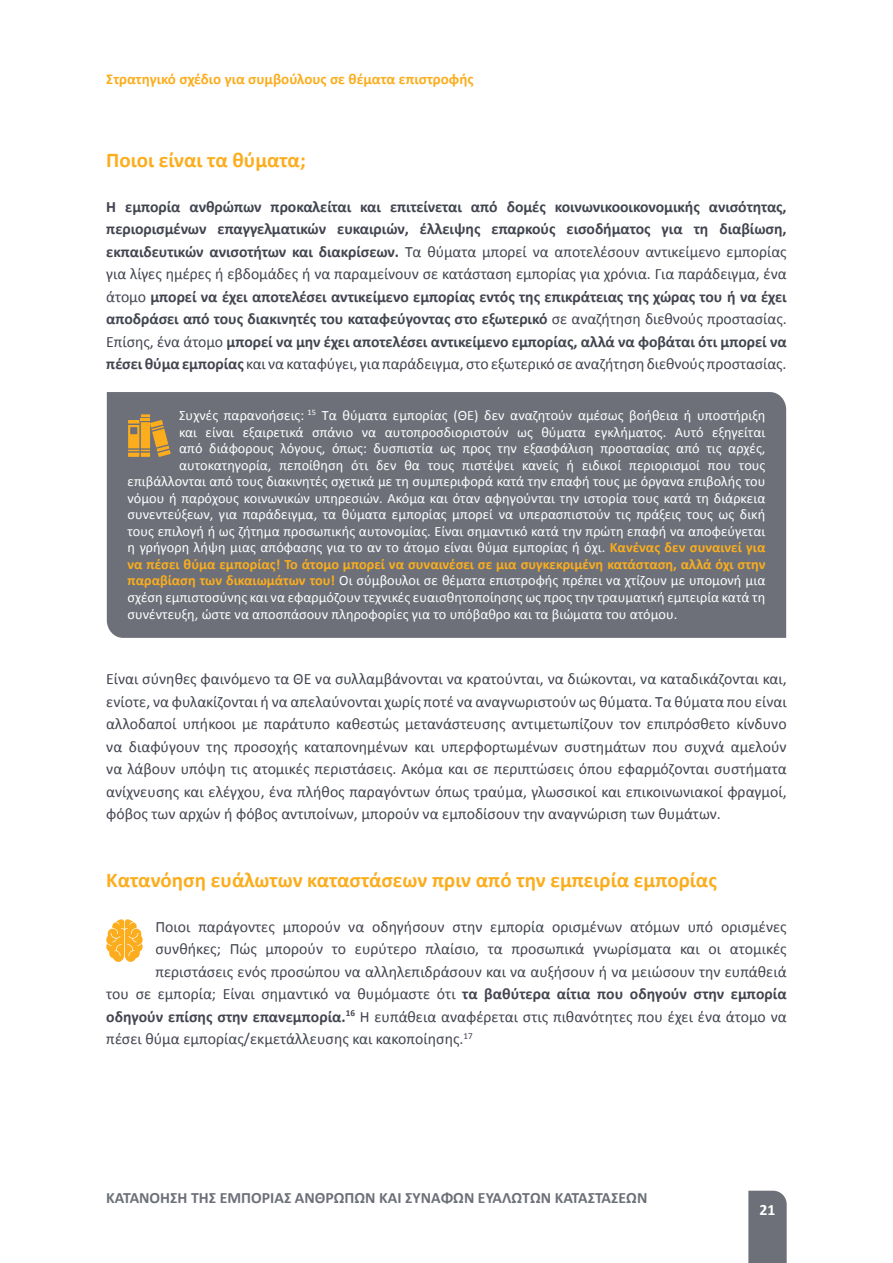
<style>
.page{position:relative;width:893px;height:1263px;background:#fff}
.page>*{position:absolute;margin:0;border:0;box-sizing:border-box;transform-origin:0 0}
.t1{font:700 21px "Calibri";color:#fbad1d}
.t2{font:15.75px/22.5px "Calibri";color:#42454f;text-align:justify}
.t3{font:700 15.75px/22.5px "Calibri";letter-spacing:-.005em;color:#42454f;text-align:justify}
.t4{font:700 15.75px "Calibri";color:#6d7079}
.t5{font:700 15.75px "Calibri";color:#fff}
.t6{font:700 15px "Calibri";color:#fbad1d}
.t7{font:14.25px "Calibri";color:#fff}
.t8{font:700 14.25px "Calibri";color:#fbad1d}
.s1{font-weight:400}
.s2{font-weight:700;color:#fbad1d}
.s3{font-weight:700}
</style>
<div class="page">
<div style="left:748px;top:1191px;width:39px;height:72px;background:#6d7079"></div>
<div style="left:107px;top:392px;width:679px;height:246px;background:#6d7079"></div>
<svg style="left:128px;top:414px;width:43px;height:43px;background:#bc9245"></svg>
<svg style="left:106px;top:919px;width:37px;height:43px"></svg>
<p class="t6" style="left:106px;top:69px;width:369px">Στρατηγικό σχέδιο για συμβούλους σε θέματα επιστροφής</p>
<h1 class="t1" style="left:106px;top:147px;width:201px">Ποιοι είναι τα θύματα;</h1>
<p class="t3" style="left:106px;top:194px;width:682px">Η εμπορία ανθρώπων προκαλείται και επιτείνεται από δομές κοινωνικοοικονομικής ανισότητας, περιορισμένων επαγγελματικών ευκαιριών, έλλειψης επαρκούς εισοδήματος για τη διαβίωση, εκπαιδευτικών ανισοτήτων και διακρίσεων. <span class="s1">Τα θύματα μπορεί να αποτελέσουν αντικείμενο εμπορίας για λίγες ημέρες ή εβδομάδες ή να παραμείνουν σε κατάσταση εμπορίας για χρόνια. Για παράδειγμα, ένα άτομο</span> μπορεί να έχει αποτελέσει αντικείμενο εμπορίας εντός της επικράτειας της χώρας του ή να έχει αποδράσει από τους διακινητές του καταφεύγοντας στο εξωτερικό <span class="s1">σε αναζήτηση διεθνούς προστασίας.<br>Επίσης, ένα άτομο</span> μπορεί να μην έχει αποτελέσει αντικείμενο εμπορίας, αλλά να φοβάται ότι μπορεί να πέσει θύμα εμπορίας <span class="s1">και να καταφύγει, για παράδειγμα, στο εξωτερικό σε αναζήτηση διεθνούς προστασίας.</span></p>
<p class="t7" style="left:179px;top:406px;width:588px">Συχνές παρανοήσεις: <sup>15</sup> Τα θύματα εμπορίας (ΘΕ) δεν αναζητούν αμέσως βοήθεια ή υποστήριξη</p>
<p class="t7" style="left:179px;top:423px;width:588px">και είναι εξαιρετικά σπάνιο να αυτοπροσδιοριστούν ως θύματα εγκλήματος. Αυτό εξηγείται</p>
<p class="t7" style="left:179px;top:439px;width:588px">από διάφορους λόγους, όπως: δυσπιστία ως προς την εξασφάλιση προστασίας από τις αρχές,</p>
<p class="t7" style="left:179px;top:456px;width:588px">αυτοκατηγορία, πεποίθηση ότι δεν θα τους πιστέψει κανείς ή ειδικοί περιορισμοί που τους</p>
<p class="t7" style="left:128px;top:472px;width:639px">επιβάλλονται από τους διακινητές σχετικά με τη συμπεριφορά κατά την επαφή τους με όργανα επιβολής του</p>
<p class="t7" style="left:128px;top:489px;width:639px">νόμου ή παρόχους κοινωνικών υπηρεσιών. Ακόμα και όταν αφηγούνται την ιστορία τους κατά τη διάρκεια</p>
<p class="t7" style="left:128px;top:505px;width:639px">συνεντεύξεων, για παράδειγμα, τα θύματα εμπορίας μπορεί να υπερασπιστούν τις πράξεις τους ως δική</p>
<p class="t7" style="left:128px;top:522px;width:639px">τους επιλογή ή ως ζήτημα προσωπικής αυτονομίας. Είναι σημαντικό κατά την πρώτη επαφή να αποφεύγεται</p>
<p class="t7" style="left:128px;top:538px;width:639px">η γρήγορη λήψη μιας απόφασης για το αν το άτομο είναι θύμα εμπορίας ή όχι. <span class="s2">Κανένας δεν συναινεί για</span></p>
<p class="t8" style="left:128px;top:555px;width:639px">να πέσει θύμα εμπορίας! Το άτομο μπορεί να συναινέσει σε μια συγκεκριμένη κατάσταση, αλλά όχι στην</p>
<p class="t7" style="left:128px;top:571px;width:639px"><span class="s2">παραβίαση των δικαιωμάτων του!</span> Οι σύμβουλοι σε θέματα επιστροφής πρέπει να χτίζουν με υπομονή μια</p>
<p class="t7" style="left:128px;top:588px;width:639px">σχέση εμπιστοσύνης και να εφαρμόζουν τεχνικές ευαισθητοποίησης ως προς την τραυματική εμπειρία κατά τη</p>
<p class="t7" style="left:128px;top:605px;width:551px">συνέντευξη, ώστε να αποσπάσουν πληροφορίες για το υπόβαθρο και τα βιώματα του ατόμου.</p>
<p class="t2" style="left:106px;top:667px;width:682px">Είναι σύνηθες φαινόμενο τα ΘΕ να συλλαμβάνονται να κρατούνται, να διώκονται, να καταδικάζονται και, ενίοτε, να φυλακίζονται ή να απελαύνονται χωρίς ποτέ να αναγνωριστούν ως θύματα. Τα θύματα που είναι αλλοδαποί υπήκοοι με παράτυπο καθεστώς μετανάστευσης αντιμετωπίζουν τον επιπρόσθετο κίνδυνο να διαφύγουν της προσοχής καταπονημένων και υπερφορτωμένων συστημάτων που συχνά αμελούν να λάβουν υπόψη τις ατομικές περιστάσεις. Ακόμα και σε περιπτώσεις όπου εφαρμόζονται συστήματα ανίχνευσης και ελέγχου, ένα πλήθος παραγόντων όπως τραύμα, γλωσσικοί και επικοινωνιακοί φραγμοί, φόβος των αρχών ή φόβος αντιποίνων, μπορούν να εμποδίσουν την αναγνώριση των θυμάτων.</p>
<h1 class="t1" style="left:106px;top:867px;width:612px">Κατανόηση ευάλωτων καταστάσεων πριν από την εμπειρία εμπορίας</h1>
<p class="t2" style="left:155px;top:914px;width:633px">Ποιοι παράγοντες μπορούν να οδηγήσουν στην εμπορία ορισμένων ατόμων υπό ορισμένες</p>
<p class="t2" style="left:155px;top:937px;width:633px">συνθήκες; Πώς μπορούν το ευρύτερο πλαίσιο, τα προσωπικά γνωρίσματα και οι ατομικές</p>
<p class="t2" style="left:155px;top:959px;width:633px">περιστάσεις ενός προσώπου να αλληλεπιδράσουν και να αυξήσουν ή να μειώσουν την ευπάθειά</p>
<p class="t2" style="left:106px;top:982px;width:682px">του σε εμπορία; Είναι σημαντικό να θυμόμαστε ότι <span class="s3">τα βαθύτερα αίτια που οδηγούν στην εμπορία</span></p>
<p class="t2" style="left:106px;top:1004px;width:682px"><span class="s3">οδηγούν επίσης στην επανεμπορία.</span><sup>16</sup> Η ευπάθεια αναφέρεται στις πιθανότητες που έχει ένα άτομο να</p>
<p class="t2" style="left:106px;top:1027px;width:368px">πέσει θύμα εμπορίας/εκμετάλλευσης και κακοποίησης.<sup>17</sup></p>
<p class="t4" style="left:106px;top:1187px;width:543px">ΚΑΤΑΝΟΗΣΗ ΤΗΣ ΕΜΠΟΡΙΑΣ ΑΝΘΡΩΠΩΝ ΚΑΙ ΣΥΝΑΦΩΝ ΕΥΑΛΩΤΩΝ ΚΑΤΑΣΤΑΣΕΩΝ</p>
<p class="t5" style="left:759px;top:1200px;width:17px">21</p>
</div>
